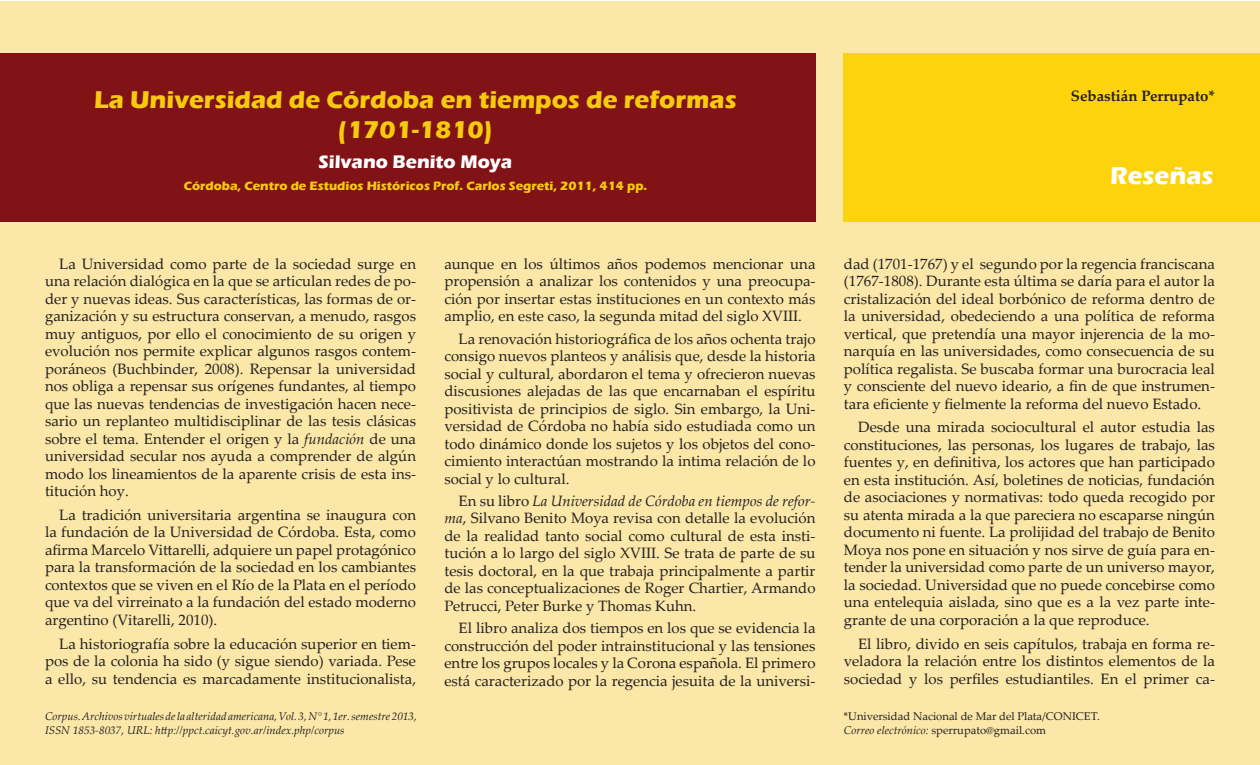
<style>
.page{position:relative;width:1260px;height:765px;background:#fff}
.page>*{position:absolute;margin:0;border:0;box-sizing:border-box;transform-origin:0 0}
.titulo_reseña{font:700 25px "Eras ITC";color:#f6ca0f}
.titulo{font:700 25px "Eras ITC";color:#fff}
.titulo_reseña_autor{font:700 18.75px "Eras ITC";color:#fff}
.cuerpo_artículo{font:15px/17.5px "Palatino Linotype";color:#231f20;text-align:justify}
.autor{font:700 15px "Palatino Linotype";color:#231f20}
.titulo_reseña_datos{font:700 12.5px "Eras ITC";color:#f6ca0f}
.t1{font:italic 11.25px/13.8px "Palatino Linotype";color:#231f20}
.pie_de_pagina{font:11.25px "Palatino Linotype";color:#231f20}
.s1{font-style:italic}
</style>
<div class="page">
<div style="left:0;top:1px;width:1260px;height:764px;background:#fbe7a8"></div>
<div style="left:844px;top:53px;width:416px;height:168px;background:#fcd30c"></div>
<div style="left:0;top:53px;width:816px;height:168px;background:#811316"></div>
<p class="titulo_reseña" style="left:94px;top:86px;width:644px">La Universidad de Córdoba en tiempos de reformas</p>
<p class="titulo_reseña" style="left:338px;top:116px;width:157px">(1701-1810)</p>
<p class="titulo_reseña_autor" style="left:319px;top:151px;width:195px">Silvano Benito Moya</p>
<p class="titulo_reseña_datos" style="left:184px;top:179px;width:465px">Córdoba, Centro de Estudios Históricos Prof. Carlos Segreti, 2011, 414 pp.</p>
<p class="cuerpo_artículo" style="left:45px;top:254px;width:373px;text-indent:14px">La Universidad como parte de la sociedad surge en una relación dialógica en la que se articulan redes de po&shy;der y nuevas ideas. Sus características, las formas de or&shy;ganización y su estructura conservan, a menudo, rasgos muy antiguos, por ello el conocimiento de su origen y evolución nos permite explicar algunos rasgos contem&shy;poráneos (Buchbinder, 2008). Repensar la universidad nos obliga a repensar sus orígenes fundantes, al tiempo que las nuevas tendencias de investigación hacen nece&shy;sario un replanteo multidisciplinar de las tesis clásicas sobre el tema. Entender el origen y la <span class="s1">fundación</span> de una universidad secular nos ayuda a comprender de algún modo los lineamientos de la aparente crisis de esta ins&shy;titución hoy.</p>
<p class="cuerpo_artículo" style="left:45px;top:506px;width:373px;text-indent:14px">La tradición universitaria argentina se inaugura con la fundación de la Universidad de Córdoba. Esta, como afirma Marcelo Vittarelli, adquiere un papel protagónico para la transformación de la sociedad en los cambiantes contextos que se viven en el Río de la Plata en el período que va del virreinato a la fundación del estado moderno argentino (Vitarelli, 2010).</p>
<p class="cuerpo_artículo" style="left:45px;top:634px;width:373px;text-indent:14px">La historiografía sobre la educación superior en tiem&shy;pos de la colonia ha sido (y sigue siendo) variada. Pese a ello, su tendencia es marcadamente institucionalista,</p>
<p class="t1" style="left:45px;top:709px;width:374px">Corpus. Archivos virtuales de la alteridad americana, Vol. 3, N° 1, 1er. semestre 2013,<br>ISSN 1853-8037, URL: http://ppct.caicyt.gov.ar/index.php/corpus</p>
<p class="cuerpo_artículo" style="left:444px;top:254px;width:373px">aunque en los últimos años podemos mencionar una propensión a analizar los contenidos y una preocupa&shy;ción por insertar estas instituciones en un contexto más amplio, en este caso, la segunda mitad del siglo XVIII.</p>
<p class="cuerpo_artículo" style="left:444px;top:329px;width:373px;text-indent:14px">La renovación historiográfica de los años ochenta trajo consigo nuevos planteos y análisis que, desde la historia social y cultural, abordaron el tema y ofrecieron nuevas discusiones alejadas de las que encarnaban el espíritu positivista de principios de siglo. Sin embargo, la Uni&shy;versidad de Córdoba no había sido estudiada como un todo dinámico donde los sujetos y los objetos del cono&shy;cimiento interactúan mostrando la intima relación de lo social y lo cultural.</p>
<p class="cuerpo_artículo" style="left:444px;top:492px;width:373px;text-indent:14px">En su libro <span class="s1">La Universidad de Córdoba en tiempos de refor&shy;ma</span>, Silvano Benito Moya revisa con detalle la evolución de la realidad tanto social como cultural de esta insti&shy;tución a lo largo del siglo XVIII. Se trata de parte de su tesis doctoral, en la que trabaja principalmente a partir de las conceptualizaciones de Roger Chartier, Armando Petrucci, Peter Burke y Thomas Kuhn.</p>
<p class="cuerpo_artículo" style="left:444px;top:619px;width:373px;text-indent:14px">El libro analiza dos tiempos en los que se evidencia la construcción del poder intrainstitucional y las tensiones entre los grupos locales y la Corona española. El primero está caracterizado por la regencia jesuita de la universi-</p>
<p class="autor" style="left:1071px;top:86px;width:146px">Sebastián Perrupato*</p>
<p class="titulo" style="left:1110px;top:161px;width:105px">Reseñas</p>
<p class="cuerpo_artículo" style="left:844px;top:254px;width:373px">dad (1701-1767) y el segundo por la regencia franciscana (1767-1808). Durante esta última se daría para el autor la cristalización del ideal borbónico de reforma dentro de la universidad, obedeciendo a una política de reforma vertical, que pretendía una mayor injerencia de la mo&shy;narquía en las universidades, como consecuencia de su política regalista. Se buscaba formar una burocracia leal y consciente del nuevo ideario, a fin de que instrumen&shy;tara eficiente y fielmente la reforma del nuevo Estado.</p>
<p class="cuerpo_artículo" style="left:844px;top:418px;width:373px;text-indent:14px">Desde una mirada sociocultural el autor estudia las constituciones, las personas, los lugares de trabajo, las fuentes y, en definitiva, los actores que han participado en esta institución. Así, boletines de noticias, fundación de asociaciones y normativas: todo queda recogido por su atenta mirada a la que pareciera no escaparse ningún documento ni fuente. La prolijidad del trabajo de Benito Moya nos pone en situación y nos sirve de guía para en&shy;tender la universidad como parte de un universo mayor, la sociedad. Universidad que no puede concebirse como una entelequia aislada, sino que es a la vez parte inte&shy;grante de una corporación a la que reproduce.</p>
<p class="cuerpo_artículo" style="left:844px;top:634px;width:373px;text-indent:14px">El libro, divido en seis capítulos, trabaja en forma re&shy;veladora la relación entre los distintos elementos de la sociedad y los perfiles estudiantiles. En el primer ca-</p>
<p class="pie_de_pagina" style="left:844px;top:708px;width:258px">*Universidad Nacional de Mar del Plata/CONICET.</p>
<p class="pie_de_pagina" style="left:844px;top:722px;width:204px"><span class="s1">Correo electrónico:</span> sperrupato@gmail.com</p>
</div>
